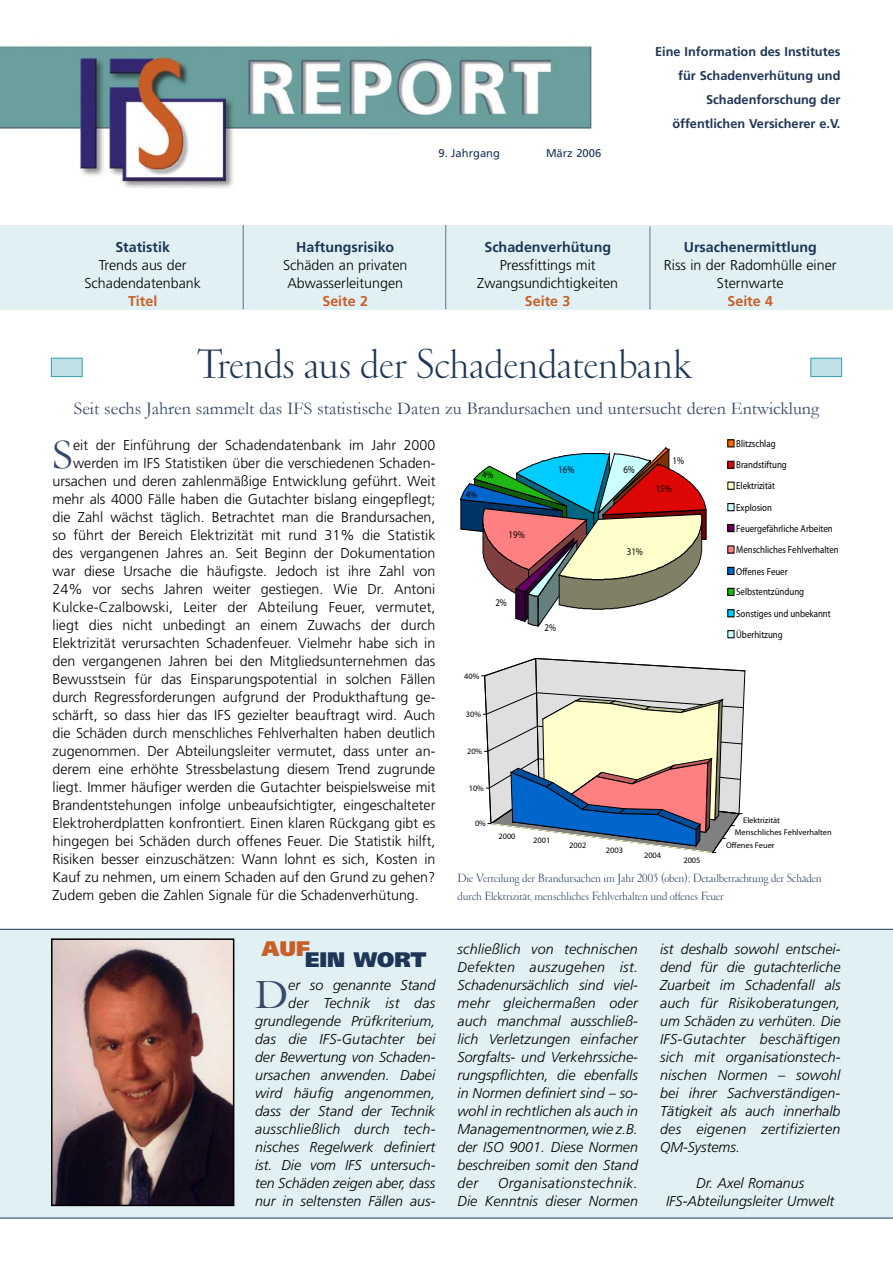
<style>
.page{position:relative;width:893px;height:1263px;background:#fff}
.page>*{position:absolute;margin:0;border:0;box-sizing:border-box;transform-origin:0 0}
.t1{font:43.05px "Garamond";color:#344a68}
.t2{font:300 42.3px "Garamond";color:#1d3657}
.t3{font:900 21px "Frutiger";color:#1d3657}
.t4{font:900 21px "Frutiger";color:#c95f28}
.t5{font:18px "Garamond";color:#344a68}
.t6{font:300 14.25px/18px "Frutiger";color:#000;text-align:center}
.t7{font:italic 300 14.25px/18px "Frutiger";color:#000;text-align:right}
.t8{font:700 14.25px "Frutiger";color:#1d3657}
.t9{font:700 14.25px "Frutiger";color:#c95f28}
.t10{font:700 12.75px/24px "Frutiger";color:#1d3657;text-align:right}
.t11{font:300 12px/18px "Garamond";color:#1d3657}
.t12{font:11.25px "Frutiger";color:#1d3657}
.t13{font:10.2px/21.1px "Myriad Pro";color:#000;scale:.87 1}
.t14{font:8.25px "Myriad Pro";color:#000}
</style>
<div class="page">
<div style="left:0;top:225px;width:893px;height:85px;background:#e0f0f3"></div>
<div style="left:0;top:929px;width:893px;height:289px;background:#e0f0f3"></div>
<img style="left:0;top:46px;width:592px;height:142px">
<hr style="left:445px;top:225px;width:1px;height:84px;background:#617289">
<hr style="left:243px;top:225px;width:1px;height:84px;background:#617289">
<hr style="left:650px;top:227px;width:1px;height:82px;background:#617289">
<div style="left:51px;top:358px;width:31px;height:19px;background:#c2e1e7"></div>
<div style="left:51px;top:358px;width:31px;height:19px;border:1px solid #339cae"></div>
<div style="left:811px;top:358px;width:31px;height:19px;background:#c2e1e7"></div>
<div style="left:810px;top:358px;width:32px;height:19px;border:1px solid #339cae"></div>
<svg style="left:460px;top:448px;width:246px;height:179px"></svg>
<div style="left:728px;top:440px;width:6px;height:7px;background:#f60"></div>
<div style="left:728px;top:461px;width:6px;height:7px;background:#dd0806"></div>
<div style="left:728px;top:461px;width:6px;height:7px;border:1px solid #000"></div>
<div style="left:728px;top:482px;width:6px;height:7px;background:#ffc"></div>
<div style="left:728px;top:504px;width:6px;height:7px;background:#cff"></div>
<div style="left:728px;top:503px;width:6px;height:8px;border:1px solid #000"></div>
<div style="left:728px;top:524px;width:6px;height:8px;background:#606"></div>
<div style="left:728px;top:524px;width:6px;height:8px;border:1px solid #000"></div>
<div style="left:728px;top:546px;width:6px;height:7px;background:#ff8080"></div>
<div style="left:728px;top:567px;width:6px;height:7px;background:#06c"></div>
<div style="left:728px;top:567px;width:6px;height:8px;border:1px solid #000"></div>
<div style="left:728px;top:588px;width:6px;height:7px;background:#1fb714"></div>
<div style="left:728px;top:588px;width:6px;height:7px;border:1px solid #000"></div>
<div style="left:728px;top:610px;width:6px;height:7px;background:#0cf"></div>
<div style="left:728px;top:631px;width:6px;height:7px;background:#cff"></div>
<div style="left:728px;top:630px;width:6px;height:8px;border:1px solid #000"></div>
<svg style="left:482px;top:658px;width:263px;height:197px;background:#c1c1c0"></svg>
<img style="left:54px;top:941px;width:177px;height:262px">
<div style="left:51px;top:938px;width:183px;height:268px;border:2px solid #000"></div>
<p class="t8" style="left:115px;top:239px;width:56px">Statistik</p>
<p class="t6" style="left:85px;top:256px;width:118px">Trends aus der<br>Schadendatenbank</p>
<p class="t9" style="left:128px;top:293px;width:31px">Titel</p>
<p class="t8" style="left:296px;top:239px;width:100px">Haftungsrisiko</p>
<p class="t6" style="left:283px;top:256px;width:126px">Schäden an privaten<br>Abwasserleitungen</p>
<p class="t9" style="left:322px;top:293px;width:47px">Seite 2</p>
<p class="t12" style="left:438px;top:147px;width:63px">9. Jahrgang</p>
<p class="t12" style="left:546px;top:147px;width:57px">März 2006</p>
<p class="t8" style="left:484px;top:239px;width:128px">Schadenverhütung</p>
<p class="t6" style="left:477px;top:256px;width:142px">Pressfittings mit<br>Zwangsundichtigkeiten</p>
<p class="t9" style="left:525px;top:293px;width:47px">Seite 3</p>
<p class="t10" style="left:655px;top:40px;width:187px">Eine Information des Institutes für Schadenverhütung und<br>Schadenforschung der öffentlichen Versicherer e.V.</p>
<p class="t8" style="left:684px;top:239px;width:135px">Ursachenermittlung</p>
<p class="t6" style="left:664px;top:256px;width:174px">Riss in der Radomhülle einer<br>Sternwarte</p>
<p class="t9" style="left:727px;top:293px;width:47px">Seite 4</p>
<h2 class="t2" style="left:197px;top:342px;width:497px">Trends aus der Schadendatenbank</h2>
<p class="t5" style="left:74px;top:398px;width:747px">Seit sechs Jahren sammelt das IFS statistische Daten zu Brandursachen und untersucht deren Entwicklung</p>
<h1 class="t1" style="left:53px;top:429px;width:22px">S</h1>
<p class="t6" style="left:73px;top:436px;width:364px">eit der Einführung der Schadendatenbank im Jahr 2000</p>
<p class="t6" style="left:73px;top:454px;width:364px">werden im IFS Statistiken über die verschiedenen Schaden-</p>
<p class="t6" style="left:53px;top:472px;width:384px">ursachen und deren zahlenmäßige Entwicklung geführt. Weit</p>
<p class="t6" style="left:53px;top:490px;width:384px">mehr als 4000 Fälle haben die Gutachter bislang eingepflegt;</p>
<p class="t6" style="left:53px;top:508px;width:384px">die Zahl wächst täglich. Betrachtet man die Brandursachen,</p>
<p class="t6" style="left:53px;top:526px;width:384px">so führt der Bereich Elektrizität mit rund 31% die Statistik</p>
<p class="t6" style="left:53px;top:544px;width:384px">des vergangenen Jahres an. Seit Beginn der Dokumentation</p>
<p class="t6" style="left:53px;top:562px;width:384px">war diese Ursache die häufigste. Jedoch ist ihre Zahl von</p>
<p class="t6" style="left:53px;top:580px;width:384px">24% vor sechs Jahren weiter gestiegen. Wie Dr. Antoni</p>
<p class="t6" style="left:53px;top:598px;width:384px">Kulcke-Czalbowski, Leiter der Abteilung Feuer, vermutet,</p>
<p class="t6" style="left:53px;top:616px;width:384px">liegt dies nicht unbedingt an einem Zuwachs der durch</p>
<p class="t6" style="left:53px;top:634px;width:384px">Elektrizität verursachten Schadenfeuer. Vielmehr habe sich in</p>
<p class="t6" style="left:53px;top:652px;width:384px">den vergangenen Jahren bei den Mitgliedsunternehmen das</p>
<p class="t6" style="left:53px;top:670px;width:384px">Bewusstsein für das Einsparungspotential in solchen Fällen</p>
<p class="t6" style="left:53px;top:688px;width:384px">durch Regressforderungen aufgrund der Produkthaftung ge-</p>
<p class="t6" style="left:53px;top:706px;width:384px">schärft, so dass hier das IFS gezielter beauftragt wird. Auch</p>
<p class="t6" style="left:53px;top:724px;width:384px">die Schäden durch menschliches Fehlverhalten haben deutlich</p>
<p class="t6" style="left:53px;top:742px;width:384px">zugenommen. Der Abteilungsleiter vermutet, dass unter an-</p>
<p class="t6" style="left:53px;top:760px;width:384px">derem eine erhöhte Stressbelastung diesem Trend zugrunde</p>
<p class="t6" style="left:53px;top:778px;width:384px">liegt. Immer häufiger werden die Gutachter beispielsweise mit</p>
<p class="t6" style="left:53px;top:796px;width:384px">Brandentstehungen infolge unbeaufsichtigter, eingeschalteter</p>
<p class="t6" style="left:53px;top:814px;width:384px">Elektroherdplatten konfrontiert. Einen klaren Rückgang gibt es</p>
<p class="t6" style="left:53px;top:832px;width:384px">hingegen bei Schäden durch offenes Feuer. Die Statistik hilft,</p>
<p class="t6" style="left:53px;top:850px;width:384px">Risiken besser einzuschätzen: Wann lohnt es sich, Kosten in</p>
<p class="t6" style="left:53px;top:868px;width:384px">Kauf zu nehmen, um einem Schaden auf den Grund zu gehen?</p>
<p class="t6" style="left:53px;top:886px;width:368px">Zudem geben die Zahlen Signale für die Schadenverhütung.</p>
<h3 class="t4" style="left:262px;top:936px;width:50px">AUF</h3>
<h3 class="t3" style="left:305px;top:947px;width:123px">EIN WORT</h3>
<p class="t7" style="left:255px;top:976px;width:182px">er so genannte Stand<br>der Technik ist das grundlegende Prüfkriterium, das die IFS-Gutachter bei der Bewertung von Schaden&shy;ursachen anwenden. Dabei wird häufig angenommen, dass der Stand der Technik ausschließlich durch tech&shy;nisches Regelwerk definiert ist. Die vom IFS untersuch&shy;ten Schäden zeigen aber, dass nur in seltensten Fällen aus-</p>
<h1 class="t1" style="left:255px;top:969px;width:35px">D</h1>
<p class="t13" style="left:482px;top:464px;width:15px">4%</p>
<p class="t13" style="left:466px;top:484px;width:15px">4%</p>
<p class="t13" style="left:509px;top:524px;width:20px">19%</p>
<p class="t13" style="left:558px;top:459px;width:20px">16%</p>
<p class="t13" style="left:495px;top:592px;width:15px">2%</p>
<p class="t14" style="left:464px;top:671px;width:17px">40%</p>
<p class="t14" style="left:466px;top:709px;width:17px">30%</p>
<p class="t14" style="left:467px;top:746px;width:17px">20%</p>
<p class="t14" style="left:469px;top:783px;width:17px">10%</p>
<p class="t14" style="left:475px;top:818px;width:12px">0%</p>
<p class="t14" style="left:498px;top:831px;width:19px">2000</p>
<p class="t13" style="left:544px;top:617px;width:15px">2%</p>
<p class="t14" style="left:533px;top:835px;width:19px">2001</p>
<p class="t14" style="left:569px;top:840px;width:19px">2002</p>
<p class="t13" style="left:623px;top:459px;width:15px">6%</p>
<p class="t13" style="left:672px;top:450px;width:15px">1%</p>
<p class="t13" style="left:656px;top:478px;width:20px">15%</p>
<p class="t13" style="left:627px;top:540px;width:20px">31%</p>
<p class="t14" style="left:606px;top:845px;width:19px">2003</p>
<p class="t14" style="left:644px;top:850px;width:19px">2004</p>
<p class="t14" style="left:683px;top:855px;width:19px">2005</p>
<p class="t13" style="left:736px;top:433px;width:119px">Blitzschlag<br>Brandstiftung<br>Elektrizität<br>Explosion<br>Feuergefährliche Arbeiten<br>Menschliches Fehlverhalten<br>Offenes Feuer<br>Selbstentzündung<br>Sonstiges und unbekannt<br>Überhitzung</p>
<p class="t14" style="left:743px;top:815px;width:38px">Elektrizität</p>
<p class="t14" style="left:735px;top:827px;width:98px">Menschliches Fehlverhalten</p>
<p class="t14" style="left:726px;top:840px;width:50px">Offenes Feuer</p>
<p class="t11" style="left:458px;top:870px;width:366px">Die Verteilung der Brandursachen im Jahr 2005 (oben); Detailbetrachtung der Schäden durch Elektrizität, menschliches Fehlverhalten und offenes Feuer</p>
<p class="t7" style="left:458px;top:940px;width:182px;text-align:justify">schließlich von technischen Defekten auszugehen ist.<br>Schadenursächlich sind viel&shy;mehr gleichermaßen oder auch manchmal ausschließ&shy;lich Verletzungen einfacher Sorgfalts- und Verkehrssiche&shy;rungspflichten, die ebenfalls in Normen definiert sind – so&shy;wohl in rechtlichen als auch in Managementnormen, wie z.B. der ISO 9001. Diese Normen beschreiben somit den Stand der</p>
<p class="t7" style="left:458px;top:1174px;width:182px">Organisationstechnik.<br>Die Kenntnis dieser Normen</p>
<p class="t7" style="left:660px;top:940px;width:182px;text-align:justify">ist deshalb sowohl entschei&shy;dend für die gutachterliche Zuarbeit im Schadenfall als auch für Risikoberatungen, um Schäden zu verhüten. Die IFS-Gutachter beschäftigen sich mit organisationstech&shy;nischen Normen – sowohl bei ihrer Sachverständigen-Tätigkeit als auch innerhalb des eigenen zertifizierten QM-Systems.</p>
<p class="t7" style="left:666px;top:1174px;width:170px;text-align:center">Dr. Axel Romanus<br>IFS-Abteilungsleiter Umwelt</p>
</div>
